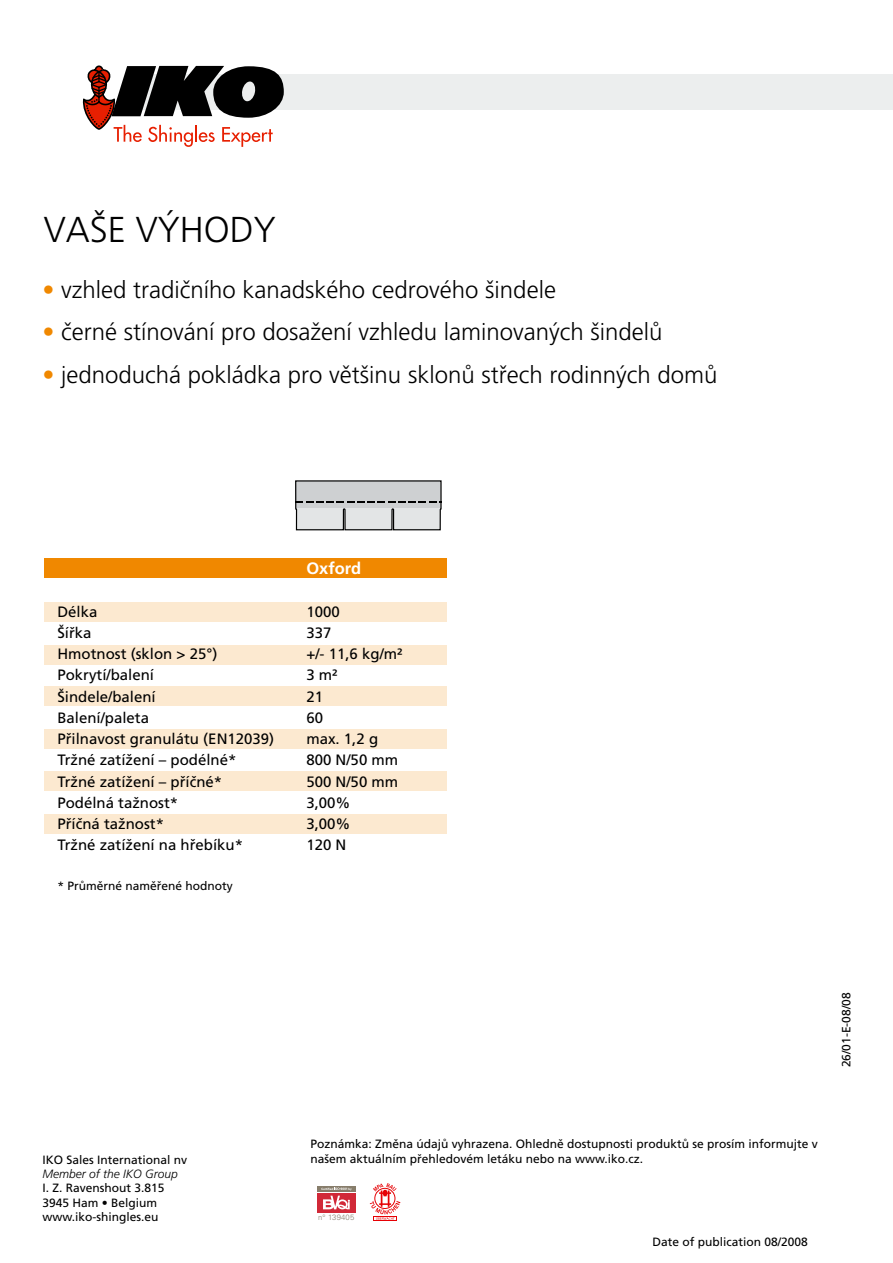
<style>
.page{position:relative;width:893px;height:1263px;background:#fff}
.page>*{position:absolute;margin:0;border:0;box-sizing:border-box;transform-origin:0 0}
.t1{font:300 36px "Frutiger CE";color:#000}
.t2{font:300 24px "Frutiger CE";color:#000}
.t3{font:700 16.5px "Frutiger CE";color:#fff}
.t4{font:15px "Frutiger CE";color:#000}
.t5{font:12px/14.4px "Frutiger CE";color:#000}
.t6{font:12px/14.4px "Frutiger";color:#000}
.t7{font:italic 300 12px "Frutiger";color:#000}
.t8{font:300 7.65px "Univers";letter-spacing:.025em;color:#867d6c}
.s1{color:#f08800}
</style>
<div class="page">
<div style="left:44px;top:645px;width:403px;height:20px;background:#fce9d0"></div>
<div style="left:44px;top:686px;width:403px;height:20px;background:#fce9d0"></div>
<div style="left:44px;top:729px;width:403px;height:20px;background:#fce9d0"></div>
<div style="left:44px;top:771px;width:403px;height:20px;background:#fce9d0"></div>
<div style="left:44px;top:814px;width:403px;height:20px;background:#fce9d0"></div>
<div style="left:44px;top:602px;width:403px;height:19px;background:#fce9d0"></div>
<div style="left:44px;top:558px;width:403px;height:20px;background:#f08800"></div>
<svg style="left:317px;top:1212px;width:39px;height:1px"></svg>
<div style="left:317px;top:1186px;width:39px;height:6px;background:#877d6b"></div>
<div style="left:317px;top:1193px;width:39px;height:19px;background:#d12938"></div>
<svg style="left:323px;top:1196px;width:27px;height:13px"></svg>
<svg style="left:321px;top:1187px;width:31px;height:3px"></svg>
<svg style="left:370px;top:1183px;width:30px;height:38px"></svg>
<div style="left:374px;top:1188px;width:21px;height:21px;border:1px solid #e60004;border-radius:50%"></div>
<div style="left:133px;top:74px;width:760px;height:36px;background:#eceeee"></div>
<svg style="left:83px;top:65px;width:201px;height:82px"></svg>
<svg style="left:295px;top:480px;width:147px;height:51px;background:#c1c3c4"></svg>
<h1 class="t1" style="left:44px;top:209px;width:234px">VAŠE VÝHODY</h1>
<h2 class="t2" style="left:43px;top:275px;width:515px"><span class="s1">•</span> vzhled tradičního kanadského cedrového šindele</h2>
<h2 class="t2" style="left:43px;top:318px;width:622px"><span class="s1">•</span> černé stínování pro dosažení vzhledu laminovaných šindelů</h2>
<h2 class="t2" style="left:43px;top:360px;width:676px"><span class="s1">•</span> jednoduchá pokládka pro většinu sklonů střech rodinných domů</h2>
<p class="t3" style="left:306px;top:558px;width:56px">Oxford</p>
<p class="t4" style="left:57px;top:603px;width:42px">Délka</p>
<p class="t4" style="left:306px;top:603px;width:35px">1000</p>
<p class="t4" style="left:57px;top:624px;width:36px">Šířka</p>
<p class="t4" style="left:306px;top:624px;width:27px">337</p>
<p class="t4" style="left:57px;top:645px;width:162px">Hmotnost (sklon &gt; 25°)</p>
<p class="t4" style="left:306px;top:645px;width:98px">+/- 11,6 kg/m²</p>
<p class="t4" style="left:57px;top:666px;width:98px">Pokrytí/balení</p>
<p class="t4" style="left:306px;top:666px;width:33px">3 m²</p>
<p class="t4" style="left:57px;top:688px;width:100px">Šindele/balení</p>
<p class="t4" style="left:306px;top:688px;width:18px">21</p>
<p class="t4" style="left:57px;top:709px;width:93px">Balení/paleta</p>
<p class="t4" style="left:306px;top:709px;width:18px">60</p>
<p class="t4" style="left:57px;top:730px;width:218px">Přilnavost granulátu (EN12039)</p>
<p class="t4" style="left:306px;top:730px;width:73px">max. 1,2 g</p>
<p class="t4" style="left:57px;top:751px;width:180px">Tržné zatížení – podélné*</p>
<p class="t4" style="left:306px;top:751px;width:93px">800 N/50 mm</p>
<p class="t4" style="left:57px;top:773px;width:166px">Tržné zatížení – příčné*</p>
<p class="t4" style="left:306px;top:773px;width:93px">500 N/50 mm</p>
<p class="t4" style="left:57px;top:794px;width:122px">Podélná tažnost*</p>
<p class="t4" style="left:306px;top:794px;width:46px">3,00%</p>
<p class="t4" style="left:57px;top:815px;width:108px">Příčná tažnost*</p>
<p class="t4" style="left:306px;top:815px;width:46px">3,00%</p>
<p class="t4" style="left:57px;top:836px;width:187px">Tržné zatížení na hřebíku*</p>
<p class="t4" style="left:306px;top:836px;width:42px">120 N</p>
<p class="t5" style="left:57px;top:878px;width:177px">* Průměrné naměřené hodnoty</p>
<p class="t5" style="left:839px;top:1067px;width:76px;rotate:-90deg">26/01-E-08/08</p>
<p class="t5" style="left:310px;top:1137px;width:509px">Poznámka: Změna údajů vyhrazena. Ohledně dostupnosti produktů se prosím informujte v našem aktuálním přehledovém letáku nebo na www.iko.cz.</p>
<p class="t5" style="left:43px;top:1152px;width:146px">IKO Sales International nv</p>
<p class="t7" style="left:43px;top:1167px;width:137px">Member of the IKO Group</p>
<p class="t6" style="left:43px;top:1181px;width:124px">I. Z. Ravenshout 3.815<br>3945 Ham • Belgium</p>
<p class="t5" style="left:43px;top:1210px;width:118px">www.iko-shingles.eu</p>
<p class="t8" style="left:318px;top:1212px;width:38px">n° 139405</p>
<p class="t5" style="left:652px;top:1234px;width:157px">Date of publication 08/2008</p>
</div>
